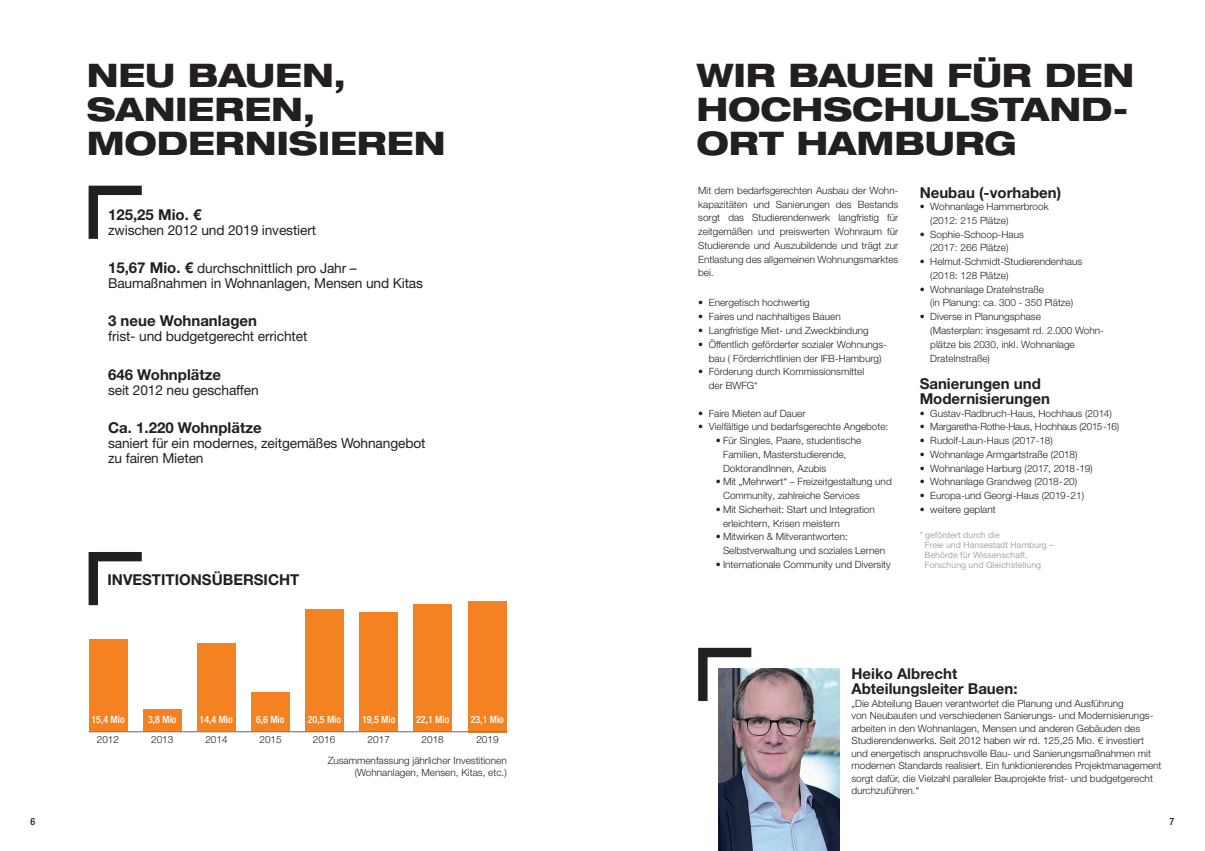
<style>
.page{position:relative;width:1205px;height:851px;background:#fff}
.page>*{position:absolute;margin:0;border:0;box-sizing:border-box;transform-origin:0 0}
.t1{font:800 expanded 32.5px/33.8px "Helvetica Neue LT Pro";letter-spacing:-.005em;color:#231f20}
.t2{font:700 15px/15px "Helvetica Neue LT Pro";color:#231f20}
.t3{font:13.75px/15px "Helvetica Neue LT Pro";letter-spacing:-.01em;color:#231f20}
.t4{font:300 10px/13.8px "Helvetica Neue LT Pro";color:#231f20}
.t5{font:500 condensed 10px "Helvetica Neue LT Pro";color:#fff}
.t6{font:300 10px "Helvetica Neue LT Pro";letter-spacing:-.02em;color:#231f20}
.t7{font:500 condensed 10px "Helvetica Neue LT Pro";color:#231f20}
.t8{font:8.75px/10px "Helvetica Neue LT Pro";color:#a8a9ad}
.s1{font-weight:700;font-size:15px}
</style>
<div class="page">
<div style="left:89px;top:639px;width:39px;height:92px;background:#f58220"></div>
<div style="left:197px;top:643px;width:39px;height:88px;background:#f58220"></div>
<div style="left:143px;top:709px;width:39px;height:22px;background:#f58220"></div>
<div style="left:251px;top:692px;width:39px;height:39px;background:#f58220"></div>
<div style="left:305px;top:609px;width:39px;height:122px;background:#f58220"></div>
<div style="left:413px;top:604px;width:39px;height:127px;background:#f58220"></div>
<div style="left:359px;top:612px;width:39px;height:119px;background:#f58220"></div>
<div style="left:468px;top:601px;width:39px;height:131px;background:#f58220"></div>
<hr style="left:89px;top:731px;width:418px;height:1px;background:#808285">
<svg style="left:89px;top:186px;width:53px;height:53px"></svg>
<svg style="left:698px;top:647px;width:53px;height:54px"></svg>
<svg style="left:89px;top:552px;width:53px;height:53px"></svg>
<img style="left:718px;top:668px;width:121px;height:182px">
<h1 class="t1" style="left:87px;top:58px;width:360px">NEU BAUEN,<br>SANIEREN,<br>MODERNISIEREN</h1>
<h2 class="t2" style="left:108px;top:207px;width:95px">125,25 Mio. €</h2>
<h3 class="t3" style="left:108px;top:222px;width:210px">zwischen 2012 und 2019 investiert</h3>
<h3 class="t3" style="left:108px;top:260px;width:316px"><span class="s1">15,67 Mio. €</span> durchschnittlich pro Jahr –<br>Baumaßnahmen in Wohnanlagen, Mensen und Kitas</h3>
<h2 class="t2" style="left:108px;top:313px;width:150px">3 neue Wohnanlagen</h2>
<h3 class="t3" style="left:108px;top:328px;width:201px">frist- und budgetgerecht errichtet</h3>
<h2 class="t2" style="left:108px;top:366px;width:115px">646 Wohnplätze</h2>
<h3 class="t3" style="left:108px;top:382px;width:152px">seit 2012 neu geschaffen</h3>
<h2 class="t2" style="left:108px;top:419px;width:155px">Ca. 1.220 Wohnplätze</h2>
<h3 class="t3" style="left:108px;top:435px;width:319px">saniert für ein modernes, zeitgemäßes Wohnangebot zu fairen Mieten</h3>
<h2 class="t2" style="left:107px;top:572px;width:193px">INVESTITIONSÜBERSICHT</h2>
<p class="t5" style="left:91px;top:713px;width:35px">15,4 Mio</p>
<p class="t5" style="left:148px;top:713px;width:30px">3,8 Mio</p>
<p class="t5" style="left:200px;top:713px;width:35px">14,4 Mio</p>
<p class="t5" style="left:256px;top:713px;width:30px">6,6 Mio</p>
<p class="t5" style="left:308px;top:713px;width:35px">20,5 Mio</p>
<p class="t5" style="left:362px;top:713px;width:35px">19,5 Mio</p>
<p class="t5" style="left:416px;top:713px;width:35px">22,1 Mio</p>
<p class="t5" style="left:471px;top:713px;width:35px">23,1 Mio</p>
<p class="t4" style="left:328px;top:753px;width:181px;line-height:12.5px;text-align:right">Zusammenfassung jährlicher Investitionen (Wohnanlagen, Mensen, Kitas, etc.)</p>
<p class="t4" style="left:97px;top:732px;width:24px">2012</p>
<p class="t4" style="left:151px;top:732px;width:24px">2013</p>
<p class="t4" style="left:205px;top:732px;width:24px">2014</p>
<p class="t4" style="left:259px;top:732px;width:24px">2015</p>
<p class="t4" style="left:313px;top:732px;width:24px">2016</p>
<p class="t4" style="left:368px;top:732px;width:24px">2017</p>
<p class="t4" style="left:422px;top:732px;width:24px">2018</p>
<p class="t4" style="left:476px;top:732px;width:24px">2019</p>
<h1 class="t1" style="left:696px;top:58px;width:440px">WIR BAUEN FÜR DEN<br>HOCHSCHULSTAND-<br>ORT HAMBURG</h1>
<p class="t4" style="left:698px;top:183px;width:202px;text-align:justify">Mit dem bedarfsgerechten Ausbau der Wohn&shy;kapazitäten und Sanierungen des Bestands sorgt das Studierendenwerk langfristig für zeitgemäßen und preiswerten Wohnraum für Studierende und Auszubildende und trägt zur Entlastung des allgemeinen Wohnungsmarktes bei.</p>
<p class="t4" style="left:698px;top:296px;width:113px">• Energetisch hochwertig</p>
<p class="t4" style="left:698px;top:309px;width:144px">• Faires und nachhaltiges Bauen</p>
<p class="t4" style="left:698px;top:323px;width:172px">• Langfristige Miet- und Zweckbindung</p>
<p class="t4" style="left:698px;top:337px;width:190px;text-align:center">• Öffentlich geförderter sozialer Wohnungs&shy;bau ( Förderrichtlinien der IFB-Hamburg)</p>
<p class="t4" style="left:709px;top:364px;width:157px;text-indent:-11px">• Förderung durch Kommissionsmittel der BWFG*</p>
<p class="t4" style="left:698px;top:406px;width:109px">• Faire Mieten auf Dauer</p>
<p class="t4" style="left:698px;top:419px;width:192px">• Vielfältige und bedarfsgerechte Angebote:</p>
<p class="t4" style="left:723px;top:433px;width:140px;text-indent:-7px">• Für Singles, Paare, studentische<br>Familien, Masterstudierende,<br>DoktorandInnen, Azubis</p>
<p class="t4" style="left:723px;top:474px;width:170px;text-indent:-7px">• Mit „Mehrwert“ – Freizeitgestaltung und<br>Community, zahlreiche Services</p>
<p class="t4" style="left:723px;top:502px;width:153px;text-indent:-7px">• Mit Sicherheit: Start und Integration erleichtern, Krisen meistern</p>
<p class="t4" style="left:723px;top:529px;width:164px;text-indent:-7px">• Mitwirken &amp; Mitverantworten:<br>Selbstverwaltung und soziales Lernen</p>
<p class="t4" style="left:716px;top:557px;width:176px">• Internationale Community und Diversity</p>
<h2 class="t2" style="left:919px;top:184px;width:143px">Neubau (-vorhaben)</h2>
<p class="t4" style="left:930px;top:199px;width:120px;text-indent:-11px">• Wohnanlage Hammerbrook (2012: 215 Plätze)</p>
<p class="t4" style="left:919px;top:227px;width:106px;text-align:center">• Sophie-Schoop-Haus (2017: 266 Plätze)</p>
<p class="t4" style="left:930px;top:254px;width:153px;text-indent:-11px">• Helmut-Schmidt-Studierendenhaus (2018: 128 Plätze)</p>
<p class="t4" style="left:930px;top:282px;width:144px;text-indent:-11px">• Wohnanlage Dratelnstraße<br>(in Planung: ca. 300 - 350 Plätze)</p>
<p class="t4" style="left:930px;top:309px;width:175px;text-indent:-11px">• Diverse in Planungsphase<br>(Masterplan: insgesamt rd. 2.000 Wohn&shy;plätze bis 2030, inkl. Wohnanlage<br>Dratelnstraße)</p>
<h2 class="t2" style="left:919px;top:375px;width:132px">Sanierungen und<br>Modernisierungen</h2>
<p class="t4" style="left:919px;top:406px;width:194px">• Gustav-Radbruch-Haus, Hochhaus (2014)</p>
<p class="t6" style="left:919px;top:420px;width:201px">• Margaretha-Rothe-Haus, Hochhaus (2015-16)</p>
<p class="t4" style="left:919px;top:433px;width:135px">• Rudolf-Laun-Haus (2017-18)</p>
<p class="t4" style="left:919px;top:447px;width:159px">• Wohnanlage Armgartstraße (2018)</p>
<p class="t4" style="left:919px;top:461px;width:174px">• Wohnanlage Harburg (2017, 2018-19)</p>
<p class="t4" style="left:919px;top:474px;width:159px">• Wohnanlage Grandweg (2018-20)</p>
<p class="t4" style="left:919px;top:488px;width:166px">• Europa-und Georgi-Haus (2019-21)</p>
<p class="t4" style="left:919px;top:502px;width:78px">• weitere geplant</p>
<p class="t8" style="left:924px;top:529px;width:131px;text-indent:-5px">* gefördert durch die<br>Freie und Hansestadt Hamburg –<br>Behörde für Wissenschaft,<br>Forschung und Gleichstellung</p>
<h2 class="t2" style="left:851px;top:665px;width:168px">Heiko Albrecht<br>Abteilungsleiter Bauen:</h2>
<p class="t4" style="left:851px;top:696px;width:312px;line-height:12.5px">„Die Abteilung Bauen verantwortet die Planung und Ausführung<br>von Neubauten und verschiedenen Sanierungs- und Modernisierungs&shy;arbeiten in den Wohnanlagen, Mensen und anderen Gebäuden des Studierendenwerks. Seit 2012 haben wir rd. 125,25 Mio. € investiert und energetisch anspruchsvolle Bau- und Sanierungsmaßnahmen mit modernen Standards realisiert. Ein funktionierendes Projektmanagement sorgt dafür, die Vielzahl paralleler Bauprojekte frist- und budgetgerecht durchzuführen.“</p>
<p class="t7" style="left:31px;top:815px;width:6px">6</p>
<p class="t7" style="left:1169px;top:815px;width:6px">7</p>
</div>
